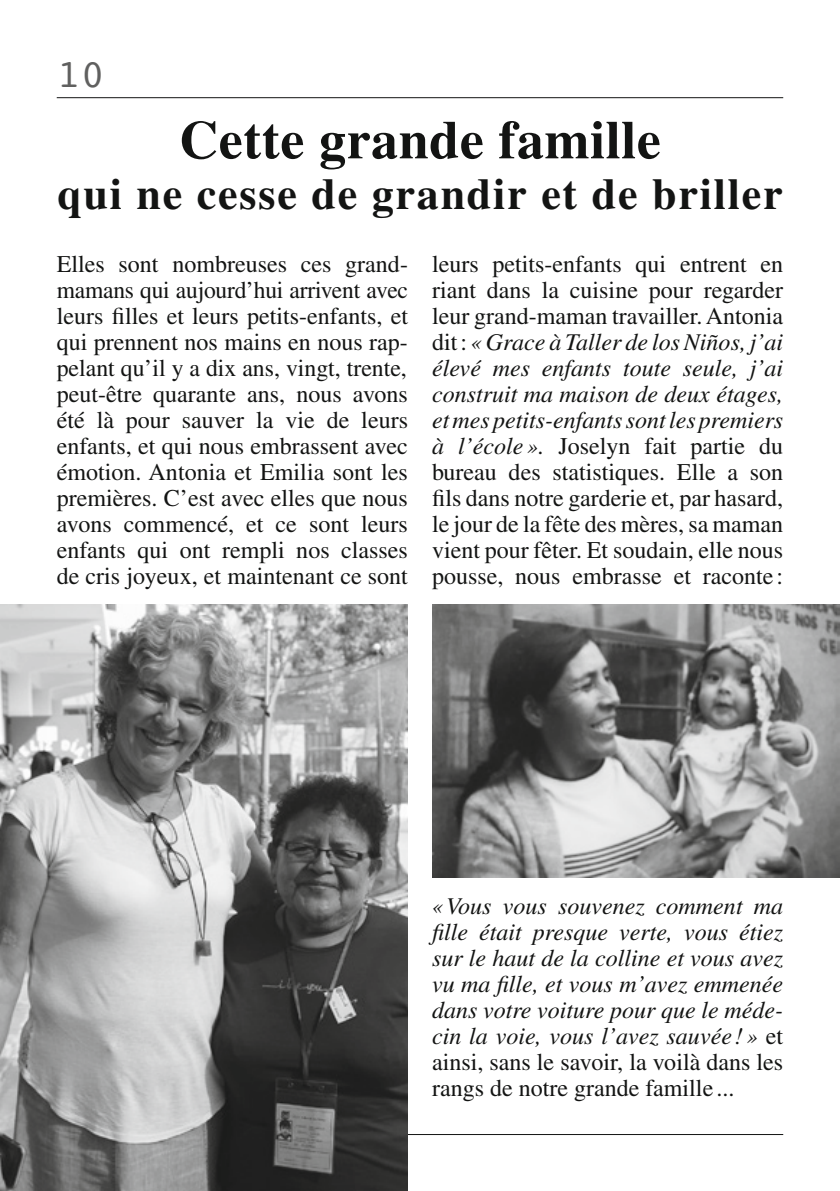
<style>
.page{position:relative;width:840px;height:1191px;background:#fff}
.page>*{position:absolute;margin:0;border:0;box-sizing:border-box;transform-origin:0 0}
.t1{font:700 54px "Times LT Std";letter-spacing:.01em;color:#131413}
.t2{font:700 44px "Times LT Std";letter-spacing:.04em;color:#131413}
.t3{font:40px "Courier";color:#60605f}
.t4{font:24px/26px "Times LT Std";color:#131413;text-align:justify}
.t5{font:italic 24px/26px "Times LT Std";color:#131413;text-align:justify}
.s1{font-style:italic}
.s2{font-style:normal}
</style>
<div class="page">
<hr style="left:57px;top:1134px;width:725px;height:1px;background:#131413">
<hr style="left:57px;top:97px;width:725px;height:1px;background:#131413">
<img style="left:0;top:604px;width:408px;height:587px">
<img style="left:432px;top:604px;width:407px;height:273px">
<h3 class="t3" style="left:57px;top:43px;width:49px">10</h3>
<h1 class="t1" style="left:179px;top:108px;width:483px">Cette grande famille</h1>
<h2 class="t2" style="left:57px;top:168px;width:726px">qui ne cesse de grandir et de briller</h2>
<p class="t4" style="left:57px;top:250px;width:352px">Elles sont nombreuses ces grand&shy;mamans qui aujourd’hui arrivent avec leurs filles et leurs petits-enfants, et qui prennent nos mains en nous rap&shy;pelant qu’il y a dix ans, vingt, trente, peut-être quarante ans, nous avons été là pour sauver la vie de leurs enfants, et qui nous embrassent avec émotion. Antonia et Emilia sont les premières. C’est avec elles que nous avons commencé, et ce sont leurs enfants qui ont rempli nos classes de cris joyeux, et maintenant ce sont</p>
<p class="t4" style="left:432px;top:250px;width:352px">leurs petits-enfants qui entrent en riant dans la cuisine pour regarder leur grand-maman travailler. Antonia dit: <span class="s1">«Grace à Taller de los Niños, j’ai élevé mes enfants toute seule, j’ai construit ma maison de deux étages, et mes petits-enfants sont les premiers à l’école ».</span> Joselyn fait partie du bureau des statistiques. Elle a son fils dans notre garderie et, par hasard, le jour de la fête des mères, sa maman vient pour fêter. Et soudain, elle nous pousse, nous embrasse et raconte :</p>
<p class="t5" style="left:432px;top:893px;width:352px">«Vous vous souvenez comment ma fille était presque verte, vous étiez sur le haut de la colline et vous avez vu ma fille, et vous m’avez emmenée dans votre voiture pour que le méde&shy;cin la voie, vous l’avez sauvée ! » <span class="s2">et ainsi, sans le savoir, la voilà dans les rangs de notre grande famille ...</span></p>
</div>
